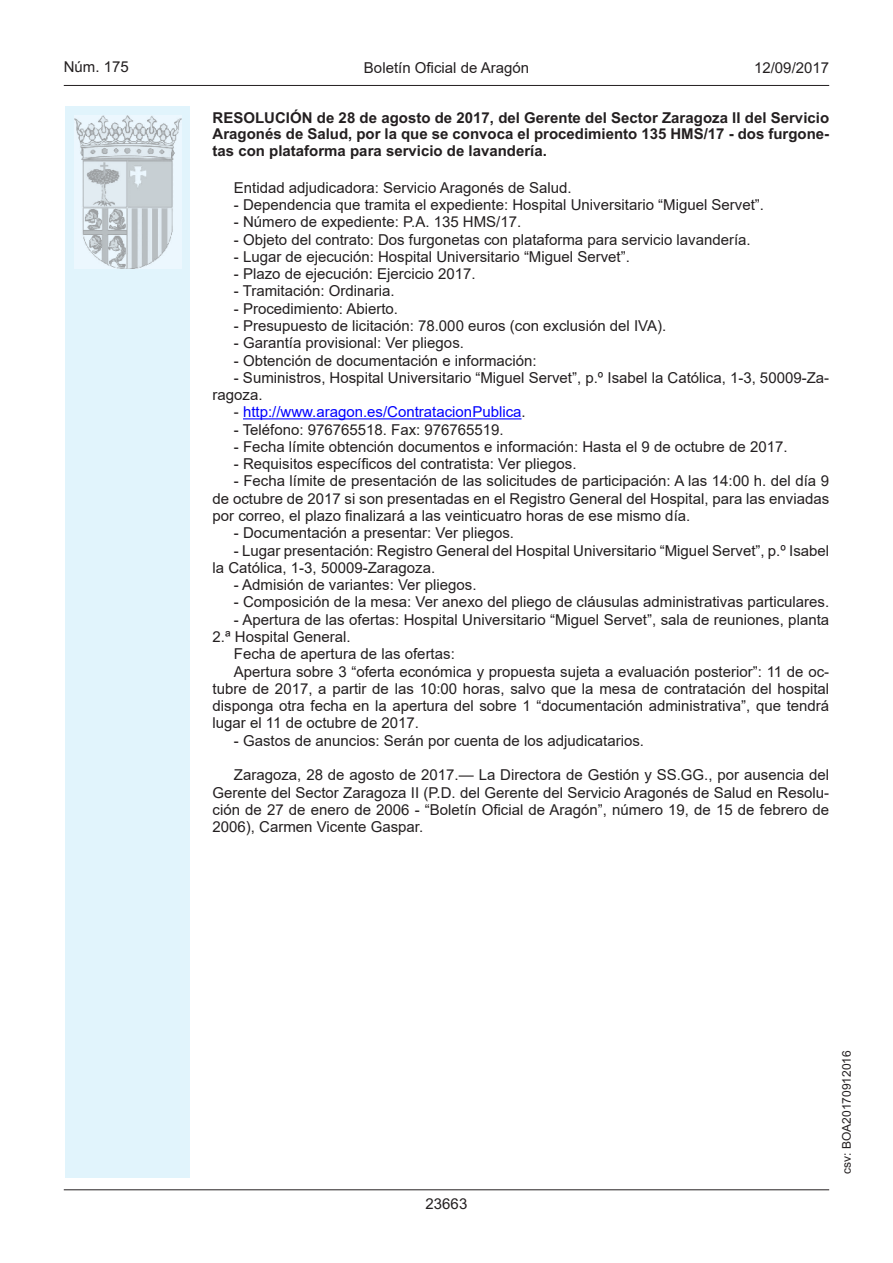
<style>
.page{position:relative;width:893px;height:1263px;background:#fff}
.page>*{position:absolute;margin:0;border:0;box-sizing:border-box;transform-origin:0 0}
.inicio_de_parrafo{font:15px/17.2px "Arial";color:#231f20}
.Titulo_text{font:700 15px/16.5px "Arial";color:#231f20;text-align:justify}
.inicio_de_parrafo-2{font:15px "Arial";color:#00f}
.estilo_head-c{font:15px "Arial";color:#231f20}
.estilo_head-d{font:15px "Arial MT2";color:#231f20}
.estilo_head-i{font:15px "Arial MT2";color:#231f20}
.numero_pagina{font:15px "Arial MT2";color:#231f20}
.estilo_head-i-2{font:12px "Arial MT2";color:#231f20}
.s1{font-family:"Arial MT2";color:#231f20}
</style>
<div class="page">
<div style="left:65px;top:106px;width:125px;height:1072px;background:#e1f4fc"></div>
<img style="left:75px;top:115px;width:106px;height:153px">
<hr style="left:64px;top:85px;width:765px;height:1px;background:#231f20">
<hr style="left:64px;top:1189px;width:765px;height:1px;background:#231f20">
<hr style="left:243px;top:418px;width:279px;height:1px;background:#00f">
<p class="estilo_head-i" style="left:64px;top:57px;width:67px">Núm. 175</p>
<p class="estilo_head-c" style="left:364px;top:57px;width:167px">Boletín Oficial de Aragón</p>
<p class="estilo_head-d" style="left:754px;top:57px;width:77px">12/09/2017</p>
<p class="Titulo_text" style="left:213px;top:110px;width:618px">RESOLUCIÓN de 28 de agosto de 2017, del Gerente del Sector Zaragoza II del Servicio Aragonés de Salud, por la que se convoca el procedimiento 135 HMS/17 - dos furgone&shy;tas con plataforma para servicio de lavandería.</p>
<p class="inicio_de_parrafo" style="left:234px;top:179px;width:339px">Entidad adjudicadora: Servicio Aragonés de Salud.</p>
<p class="inicio_de_parrafo" style="left:234px;top:196px;width:532px">- Dependencia que tramita el expediente: Hospital Universitario “Miguel Servet”.</p>
<p class="inicio_de_parrafo" style="left:234px;top:213px;width:289px">- Número de expediente: P.A. 135 HMS/17.</p>
<p class="inicio_de_parrafo" style="left:234px;top:231px;width:518px">- Objeto del contrato: Dos furgonetas con plataforma para servicio lavandería.</p>
<p class="inicio_de_parrafo" style="left:234px;top:248px;width:397px">- Lugar de ejecución: Hospital Universitario “Miguel Servet”.</p>
<p class="inicio_de_parrafo" style="left:234px;top:265px;width:243px">- Plazo de ejecución: Ejercicio 2017.</p>
<p class="inicio_de_parrafo" style="left:234px;top:282px;width:162px">- Tramitación: Ordinaria.</p>
<p class="inicio_de_parrafo" style="left:234px;top:300px;width:166px">- Procedimiento: Abierto.</p>
<p class="inicio_de_parrafo" style="left:234px;top:317px;width:434px">- Presupuesto de licitación: 78.000 euros (con exclusión del IVA).</p>
<p class="inicio_de_parrafo" style="left:234px;top:334px;width:232px">- Garantía provisional: Ver pliegos.</p>
<p class="inicio_de_parrafo" style="left:234px;top:351px;width:304px">- Obtención de documentación e información:</p>
<p class="inicio_de_parrafo" style="left:213px;top:369px;width:618px;text-indent:21px">- Suministros, Hospital Universitario “Miguel Servet”, p.º Isabel la Católica, 1-3, 50009-Za&shy;ragoza.</p>
<p class="inicio_de_parrafo-2" style="left:234px;top:402px;width:293px"><span class="s1">-</span> http://www.aragon.es/ContratacionPublica<span class="s1">.</span></p>
<p class="inicio_de_parrafo" style="left:234px;top:421px;width:271px">- Teléfono: 976765518. Fax: 976765519.</p>
<p class="inicio_de_parrafo" style="left:234px;top:438px;width:555px">- Fecha límite obtención documentos e información: Hasta el 9 de octubre de 2017.</p>
<p class="inicio_de_parrafo" style="left:234px;top:455px;width:344px">- Requisitos específicos del contratista: Ver pliegos.</p>
<p class="inicio_de_parrafo" style="left:213px;top:472px;width:618px;text-align:justify;text-indent:21px">- Fecha límite de presentación de las solicitudes de participación: A las 14:00 h. del día 9 de octubre de 2017 si son presentadas en el Registro General del Hospital, para las enviadas por correo, el plazo finalizará a las veinticuatro horas de ese mismo día.</p>
<p class="inicio_de_parrafo" style="left:234px;top:524px;width:282px">- Documentación a presentar: Ver pliegos.</p>
<p class="inicio_de_parrafo" style="left:213px;top:542px;width:618px;text-indent:21px">- Lugar presentación: Registro General del Hospital Universitario “Miguel Servet”, p.º Isabel la Católica, 1-3, 50009-Zaragoza.</p>
<p class="inicio_de_parrafo" style="left:234px;top:576px;width:244px">- Admisión de variantes: Ver pliegos.</p>
<p class="inicio_de_parrafo" style="left:234px;top:593px;width:597px">- Composición de la mesa: Ver anexo del pliego de cláusulas administrativas particulares.</p>
<p class="inicio_de_parrafo" style="left:213px;top:611px;width:618px;text-indent:21px">- Apertura de las ofertas: Hospital Universitario “Miguel Servet”, sala de reuniones, planta<br>2.ª Hospital General.</p>
<p class="inicio_de_parrafo" style="left:234px;top:645px;width:222px">Fecha de apertura de las ofertas:</p>
<p class="inicio_de_parrafo" style="left:213px;top:663px;width:618px;text-align:justify;text-indent:21px">Apertura sobre 3 “oferta económica y propuesta sujeta a evaluación posterior”: 11 de oc&shy;tubre de 2017, a partir de las 10:00 horas, salvo que la mesa de contratación del hospital disponga otra fecha en la apertura del sobre 1 “documentación administrativa”, que tendrá lugar el 11 de octubre de 2017.</p>
<p class="inicio_de_parrafo" style="left:234px;top:732px;width:412px">- Gastos de anuncios: Serán por cuenta de los adjudicatarios.</p>
<p class="inicio_de_parrafo" style="left:213px;top:766px;width:618px;text-align:justify;text-indent:21px">Zaragoza, 28 de agosto de 2017.— La Directora de Gestión y SS.GG., por ausencia del Gerente del Sector Zaragoza II (P.D. del Gerente del Servicio Aragonés de Salud en Resolu&shy;ción de 27 de enero de 2006 - “Boletín Oficial de Aragón”, número 19, de 15 de febrero de 2006), Carmen Vicente Gaspar.</p>
<p class="numero_pagina" style="left:426px;top:1193px;width:43px">23663</p>
<p class="estilo_head-i-2" style="left:838px;top:1174px;width:125px;rotate:-90deg">csv: BOA20170912016</p>
</div>
